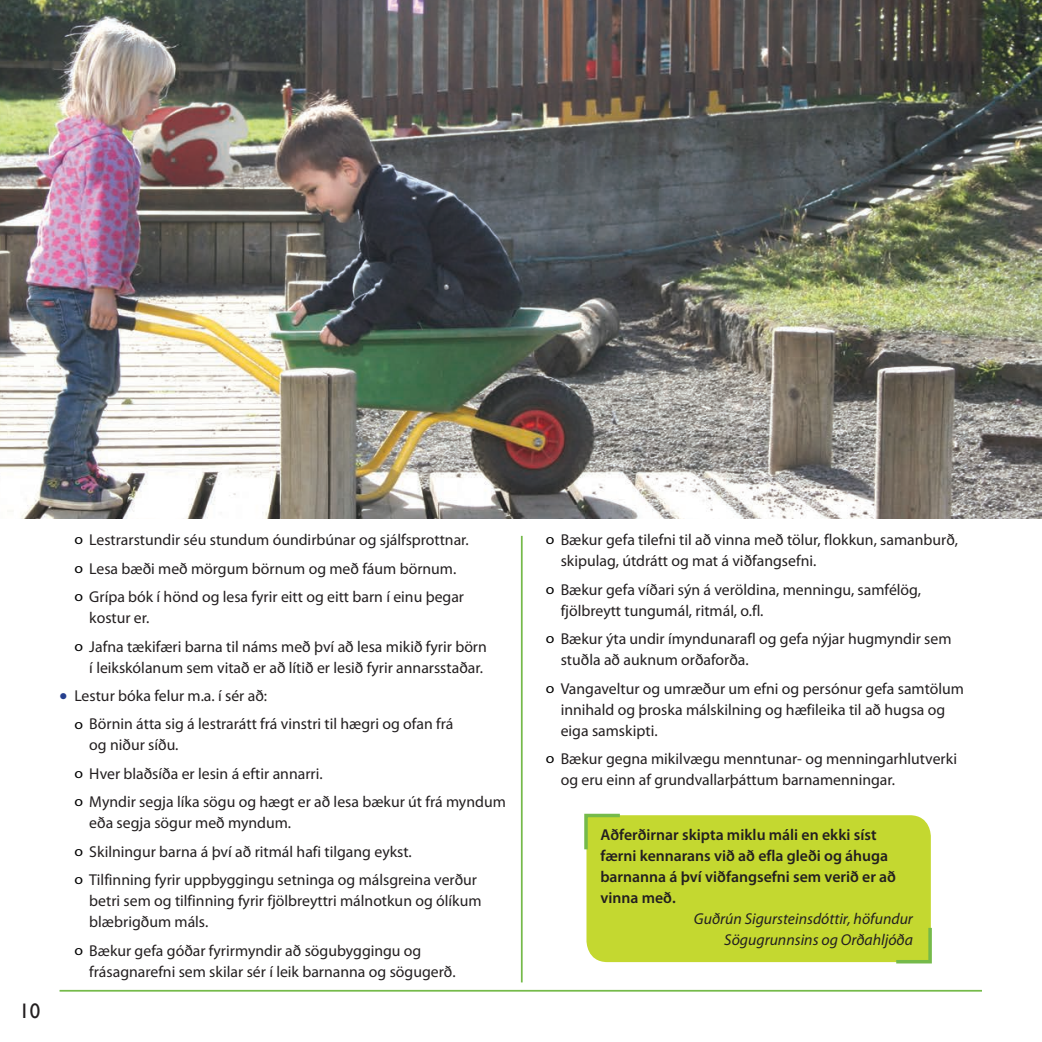
<style>
.page{position:relative;width:1042px;height:1042px;background:#fff}
.page>*{position:absolute;margin:0;border:0;box-sizing:border-box;transform-origin:0 0}
.t1{font:21px "Gill Sans";color:#231f20}
.t2{font:15.75px/28.5px "Myriad Pro";color:#231f20}
.t3{font:600 15.75px/21px "Myriad Pro";color:#231f20}
.t4{font:italic 15.75px/21px "Myriad Pro";color:#231f20;text-align:right}
.s1{font-size:14.17px;color:#000001}
.s2{color:#253f8e}
</style>
<div class="page">
<div style="left:586px;top:815px;width:345px;height:147px;background:#c4d830"></div>
<hr style="left:60px;top:990px;width:922px;height:1px;background:#75ba4a">
<hr style="left:521px;top:536px;width:2px;height:446px;background:#75ba4a">
<img style="left:0;top:0;width:1042px;height:518px">
<svg style="left:584px;top:813px;width:39px;height:40px;background:#b9d43a"></svg>
<svg style="left:893px;top:924px;width:39px;height:40px;background:#b9d438"></svg>
<h1 class="t1" style="left:19px;top:998px;width:23px">10</h1>
<p class="t2" style="left:74px;top:525px;width:396px"><span class="s1">o</span> Lestrarstundir séu stundum óundirbúnar og sjálfsprottnar. <span class="s1">o</span> Lesa bæði með mörgum börnum og með fáum börnum. <span class="s1">o</span> Grípa bók í hönd og lesa fyrir eitt og eitt barn í einu þegar</p>
<p class="t2" style="left:74px;top:603px;width:414px;text-indent:15px">kostur er.<br><span class="s1">o</span> Jafna tækifæri barna til náms með því að lesa mikið fyrir börn</p>
<p class="t2" style="left:89px;top:653px;width:395px">í leikskólanum sem vitað er að lítið er lesið fyrir annarsstaðar.</p>
<p class="t2" style="left:74px;top:681px;width:380px;text-indent:-15px"><span class="s2">●</span> Lestur bóka felur m.a. í sér að:<br><span class="s1">o</span> Börnin átta sig á lestrarátt frá vinstri til hægri og ofan frá</p>
<p class="t2" style="left:74px;top:730px;width:433px;text-indent:15px">og niður síðu.<br><span class="s1">o</span> Hver blaðsíða er lesin á eftir annarri.<br><span class="s1">o</span> Myndir segja líka sögu og hægt er að lesa bækur út frá myndum</p>
<p class="t2" style="left:74px;top:808px;width:404px;text-indent:15px">eða segja sögur með myndum.<br><span class="s1">o</span> Skilningur barna á því að ritmál hafi tilgang eykst.<br><span class="s1">o</span> Tilfinning fyrir uppbyggingu setninga og málsgreina verður</p>
<p class="t2" style="left:89px;top:890px;width:394px;line-height:21px">betri sem og tilfinning fyrir fjölbreyttri málnotkun og ólíkum blæbrigðum máls.</p>
<p class="t2" style="left:89px;top:939px;width:368px;line-height:21px;text-indent:-15px"><span class="s1">o</span> Bækur gefa góðar fyrirmyndir að sögubyggingu og frásagnarefni sem skilar sér í leik barnanna og sögugerð.</p>
<p class="t2" style="left:561px;top:529px;width:399px;line-height:21px;text-indent:-15px"><span class="s1">o</span> Bækur gefa tilefni til að vinna með tölur, flokkun, samanburð, skipulag, útdrátt og mat á viðfangsefni.</p>
<p class="t2" style="left:561px;top:578px;width:362px;line-height:21px;text-indent:-15px"><span class="s1">o</span> Bækur gefa víðari sýn á veröldina, menningu, samfélög, fjölbreytt tungumál, ritmál, o.fl.</p>
<p class="t2" style="left:561px;top:628px;width:392px;line-height:21px;text-indent:-15px"><span class="s1">o</span> Bækur ýta undir ímyndunarafl og gefa nýjar hugmyndir sem stuðla að auknum orðaforða.</p>
<p class="t2" style="left:561px;top:677px;width:405px;line-height:21px;text-indent:-15px"><span class="s1">o</span> Vangaveltur og umræður um efni og persónur gefa samtölum innihald og þroska málskilning og hæfileika til að hugsa og eiga samskipti.</p>
<p class="t2" style="left:561px;top:748px;width:398px;line-height:21px;text-indent:-15px"><span class="s1">o</span> Bækur gegna mikilvægu menntunar- og menningarhlutverki og eru einn af grundvallarþáttum barnamenningar.</p>
<p class="t3" style="left:600px;top:823px;width:297px">Aðferðirnar skipta miklu máli en ekki síst færni kennarans við að efla gleði og áhuga barnanna á því viðfangsefni sem verið er að vinna með.</p>
<p class="t4" style="left:694px;top:907px;width:220px">Guðrún Sigursteinsdóttir, höfundur<br>Sögugrunnsins og Orðahljóða</p>
</div>
